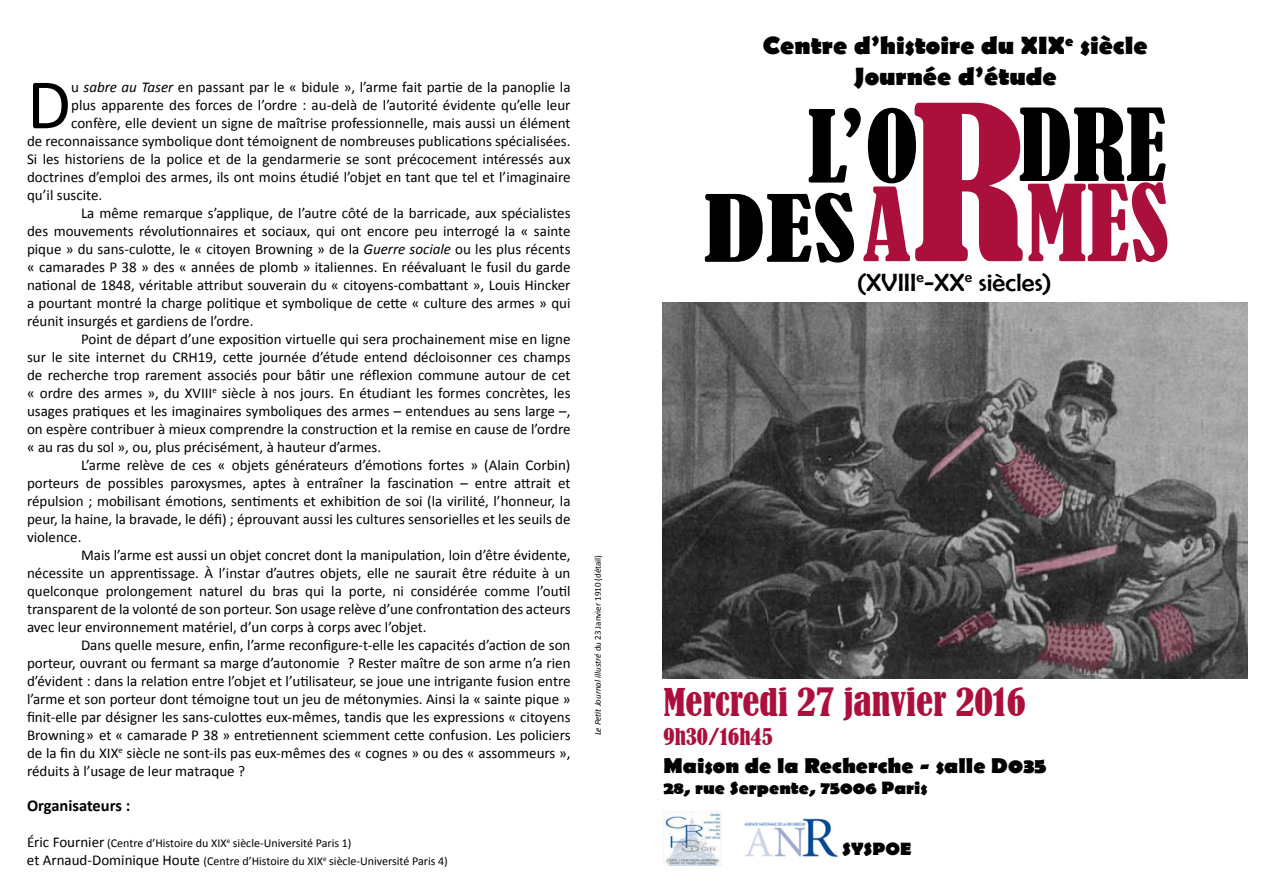
<style>
.page{position:relative;width:1263px;height:893px;background:#fff}
.page>*{position:absolute;margin:0;border:0;box-sizing:border-box;transform-origin:0 0}
.t1{font:condensed 93.3px "Bernard";color:#000;scale:1.06 1}
.t2{font:condensed 86.1px "Bernard";color:#000;scale:1.32 1}
.t3{font:71.7px "Calibri";color:#000}
.t4{font:condensed 35.85px "Bernard";color:#ab103c;scale:1.06 1}
.t5{font:700 25.05px/30.2px "Berlin Sans FB";color:#000;text-align:center;scale:1.06 1}
.t6{font:25.05px "Berlin Sans FB";color:#000;scale:1.06 1}
.t7{font:700 21.6px "Berlin Sans FB";color:#000;scale:1.06 1}
.t8{font:condensed 21.6px "Bernard";color:#ab103c;scale:1.06 1}
.t9{font:700 18px "Berlin Sans FB";color:#000;scale:1.06 1}
.t10{font:700 16.5px "Calibri";color:#000}
.t11{font:15px "Calibri";color:#000}
.t12{font:12px/18px "Calibri";color:#000}
.t13{font:9px "Calibri";color:#000}
.s1{font-style:italic}
.s2{font-size:15px}
.s3{font-size:94.8px;color:#ab103c}
.s4{font-size:201px;color:#ab103c}
.s5{font-size:98.4px;color:#ab103c}
</style>
<div class="page">
<img style="left:663px;top:302px;width:584px;height:376px">
<img style="left:663px;top:811px;width:58px;height:55px">
<img style="left:744px;top:818px;width:94px;height:40px">
<h3 class="t3" style="left:27px;top:59px;width:46px">D</h3>
<p class="t11" style="left:71px;top:78px;width:501px">u <span class="s1">sabre au Taser</span> en passant par le « bidule », l’arme fait partie de la panoplie la</p>
<p class="t11" style="left:71px;top:96px;width:501px">plus apparente des forces de l’ordre : au-delà de l’autorité évidente qu’elle leur</p>
<p class="t11" style="left:71px;top:114px;width:501px">confère, elle devient un signe de maîtrise professionnelle, mais aussi un élément</p>
<p class="t11" style="left:27px;top:132px;width:545px">de reconnaissance symbolique dont témoignent de nombreuses publications spécialisées.</p>
<p class="t11" style="left:27px;top:150px;width:545px">Si les historiens de la police et de la gendarmerie se sont précocement intéressés aux</p>
<p class="t11" style="left:27px;top:168px;width:545px">doctrines d’emploi des armes, ils ont moins étudié l’objet en tant que tel et l’imaginaire</p>
<p class="t11" style="left:27px;top:186px;width:77px">qu’il suscite.</p>
<p class="t11" style="left:81px;top:204px;width:491px">La même remarque s’applique, de l’autre côté de la barricade, aux spécialistes</p>
<p class="t11" style="left:27px;top:222px;width:545px">des mouvements révolutionnaires et sociaux, qui ont encore peu interrogé la « sainte</p>
<p class="t11" style="left:27px;top:240px;width:545px">pique » du sans-culotte, le « citoyen Browning » de la <span class="s1">Guerre sociale</span> ou les plus récents</p>
<p class="t11" style="left:27px;top:258px;width:545px">« camarades P 38 » des « années de plomb » italiennes. En réévaluant le fusil du garde</p>
<p class="t11" style="left:27px;top:276px;width:545px">national de 1848, véritable attribut souverain du « citoyens-combattant », Louis Hincker</p>
<p class="t11" style="left:27px;top:294px;width:545px">a pourtant montré la charge politique et symbolique de cette « culture des armes » qui</p>
<p class="t11" style="left:27px;top:312px;width:228px">réunit insurgés et gardiens de l’ordre.</p>
<p class="t11" style="left:81px;top:330px;width:491px">Point de départ d’une exposition virtuelle qui sera prochainement mise en ligne</p>
<p class="t11" style="left:27px;top:348px;width:545px">sur le site internet du CRH19, cette journée d’étude entend décloisonner ces champs</p>
<p class="t11" style="left:27px;top:366px;width:545px">de recherche trop rarement associés pour bâtir une réflexion commune autour de cet</p>
<p class="t11" style="left:27px;top:384px;width:545px">« ordre des armes », du XVIII<sup>e</sup> siècle à nos jours. En étudiant les formes concrètes, les</p>
<p class="t11" style="left:27px;top:402px;width:545px">usages pratiques et les imaginaires symboliques des armes – entendues au sens large –,</p>
<p class="t11" style="left:27px;top:420px;width:545px">on espère contribuer à mieux comprendre la construction et la remise en cause de l’ordre</p>
<p class="t11" style="left:27px;top:438px;width:356px">« au ras du sol », ou, plus précisément, à hauteur d’armes.</p>
<p class="t11" style="left:81px;top:456px;width:491px">L’arme relève de ces « objets générateurs d’émotions fortes » (Alain Corbin)</p>
<p class="t11" style="left:27px;top:474px;width:545px">porteurs de possibles paroxysmes, aptes à entraîner la fascination – entre attrait et</p>
<p class="t11" style="left:27px;top:492px;width:545px">répulsion ; mobilisant émotions, sentiments et exhibition de soi (la virilité, l’honneur, la</p>
<p class="t11" style="left:27px;top:510px;width:545px">peur, la haine, la bravade, le défi) ; éprouvant aussi les cultures sensorielles et les seuils de</p>
<p class="t11" style="left:27px;top:528px;width:56px">violence.</p>
<p class="t11" style="left:81px;top:546px;width:491px">Mais l’arme est aussi un objet concret dont la manipulation, loin d’être évidente,</p>
<p class="t11" style="left:27px;top:564px;width:545px">nécessite un apprentissage. À l’instar d’autres objets, elle ne saurait être réduite à un</p>
<p class="t11" style="left:27px;top:582px;width:545px">quelconque prolongement naturel du bras qui la porte, ni considérée comme l’outil</p>
<p class="t11" style="left:27px;top:600px;width:545px">transparent de la volonté de son porteur. Son usage relève d’une confrontation des acteurs</p>
<p class="t11" style="left:27px;top:618px;width:401px">avec leur environnement matériel, d’un corps à corps avec l’objet.</p>
<p class="t11" style="left:81px;top:636px;width:491px">Dans quelle mesure, enfin, l’arme reconfigure-t-elle les capacités d’action de son</p>
<p class="t11" style="left:27px;top:654px;width:545px">porteur, ouvrant ou fermant sa marge d’autonomie ? Rester maître de son arme n’a rien</p>
<p class="t11" style="left:27px;top:672px;width:545px">d’évident : dans la relation entre l’objet et l’utilisateur, se joue une intrigante fusion entre</p>
<p class="t11" style="left:27px;top:690px;width:545px">l’arme et son porteur dont témoigne tout un jeu de métonymies. Ainsi la « sainte pique »</p>
<p class="t11" style="left:27px;top:708px;width:545px">finit-elle par désigner les sans-culottes eux-mêmes, tandis que les expressions « citoyens</p>
<p class="t11" style="left:27px;top:726px;width:545px">Browning» et « camarade P 38 » entretiennent sciemment cette confusion. Les policiers</p>
<p class="t11" style="left:27px;top:744px;width:545px">de la fin du XIX<sup>e</sup> siècle ne sont-ils pas eux-mêmes des « cognes » ou des « assommeurs »,</p>
<p class="t11" style="left:27px;top:762px;width:219px">réduits à l’usage de leur matraque ?</p>
<p class="t10" style="left:27px;top:795px;width:105px">Organisateurs :</p>
<p class="t12" style="left:27px;top:834px;width:422px"><span class="s2">Éric Fournier</span> (Centre d’Histoire du XIX<sup>e</sup> siècle-Université Paris 1)<br><span class="s2">et Arnaud-Dominique Houte</span> (Centre d’Histoire du XIX<sup>e</sup> siècle-Université Paris 4)</p>
<p class="t13" style="left:592px;top:735px;width:182px;rotate:-90deg"><span class="s1">Le Petit Journal illustré</span> du 23 Janvier 1910 (détail)</p>
<h3 class="t5" style="left:763px;top:32px;width:364px">Centre d’histoire du XIX<sup>e</sup> siècle<br>Journée d’étude</h3>
<h1 class="t1" style="left:807px;top:93px;width:106px">L’O</h1>
<h2 class="t2" style="left:704px;top:179px;width:354px">DES<span class="s3">A</span><span class="s4">R</span><span class="s5">MES</span></h2>
<h1 class="t1" style="left:1019px;top:91px;width:141px">DRE</h1>
<h3 class="t6" style="left:857px;top:268px;width:186px">(XVIII<sup>e</sup>-XX<sup>e</sup> siècles)</h3>
<h3 class="t4" style="left:663px;top:681px;width:343px">Mercredi 27 janvier 2016</h3>
<h3 class="t8" style="left:663px;top:724px;width:105px">9h30/16h45</h3>
<h3 class="t7" style="left:663px;top:754px;width:363px">Maison de la Recherche - salle D035</h3>
<p class="t9" style="left:663px;top:778px;width:251px">28, rue Serpente, 75006 Paris</p>
<p class="t9" style="left:842px;top:838px;width:67px">SYSPOE</p>
</div>
